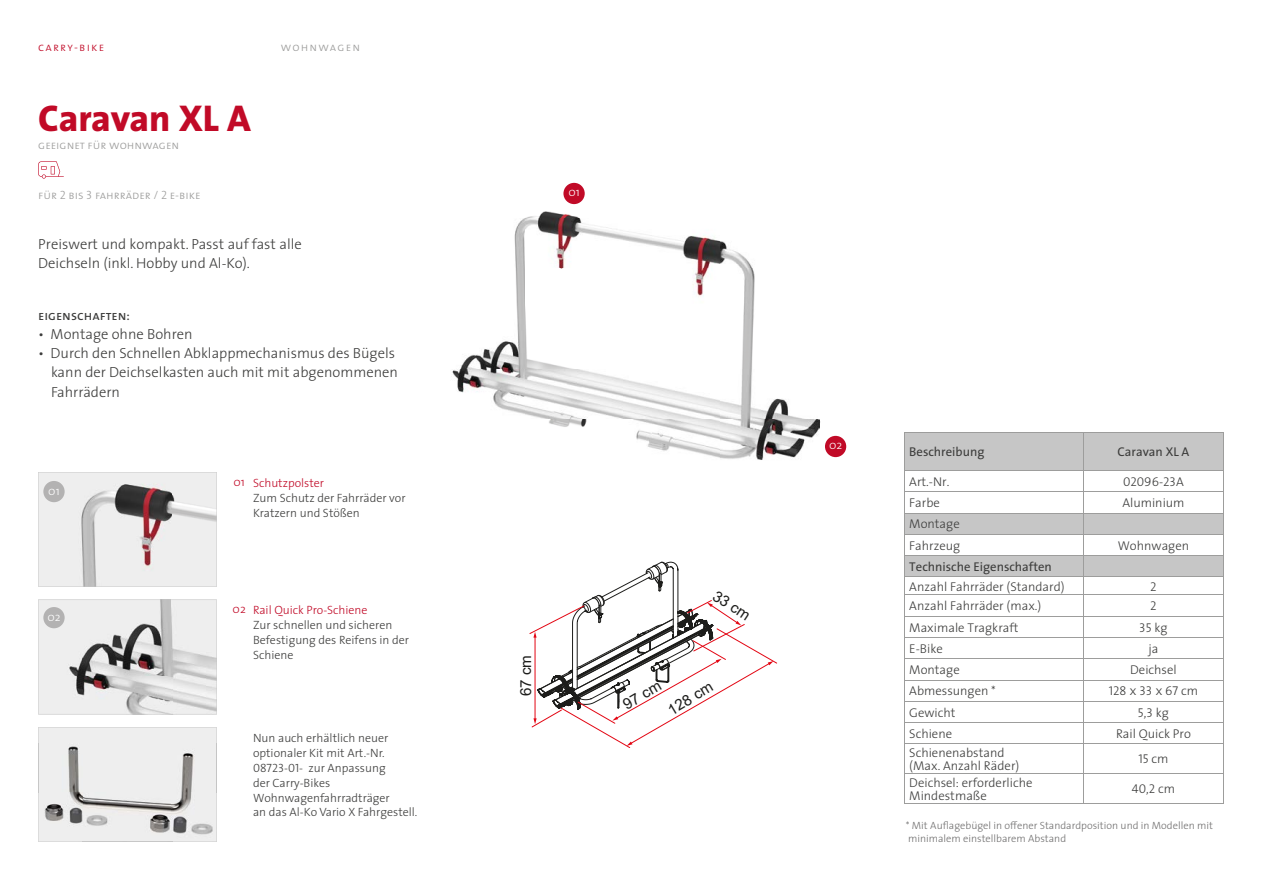
<style>
.page{position:relative;width:1263px;height:893px;background:#fff}
.page>*{position:absolute;margin:0;border:0;box-sizing:border-box;transform-origin:0 0}
.t1{font:800 37.5px "The Sans";letter-spacing:-.005em;color:#c10a27}
.t2{font:15.15px "Arial";color:#1d1d1b}
.t3{font:300 14.7px/19.2px "The Sans";color:#3c3c3b}
.t4{font:13.5px "The Sans Regular Caps";color:#3c3c3b}
.t5{font:300 12.75px/13.5px "The Sans";color:#3c3c3b}
.t6{font:12.75px "The Sans";color:#3c3c3b}
.t7{font:12.75px "The Sans Light Caps";color:#3c3c3b}
.t8{font:300 12px/14.9px "The Sans";color:#3c3c3b}
.t9{font:12px "The Sans Light Caps";color:#9d9d9c}
.t10{font:300 12px "The Sans";color:#c10a27}
.t11{font:12px "The Sans Light Caps";letter-spacing:.1em;color:#c10a27}
.t12{font:12px "The Sans Light Caps";letter-spacing:.1em;color:#9d9d9c}
.t13{font:300 12px "The Sans";color:#fff}
.t14{font:300 10.5px/12.8px "The Sans";color:#706f6f}
.s1{font-family:"The Sans Light Caps";font-weight:400}
.s2{font-family:"The Sans";font-weight:300}
</style>
<div class="page">
<svg style="left:38px;top:161px;width:26px;height:18px"></svg>
<svg style="left:38px;top:472px;width:179px;height:115px;background:#dad7d7"></svg>
<svg style="left:38px;top:600px;width:179px;height:114px;background:#d4d4d4"></svg>
<div style="left:38px;top:727px;width:179px;height:17px;background:#eee"></div>
<div style="left:43px;top:481px;width:22px;height:21px;background:#b3b2b2;border-radius:50%"></div>
<div style="left:43px;top:607px;width:22px;height:21px;background:#b3b2b2;border-radius:50%"></div>
<img style="left:452px;top:182px;width:395px;height:278px">
<div style="left:563px;top:183px;width:22px;height:21px;background:#c10a27;border-radius:50%"></div>
<div style="left:825px;top:436px;width:21px;height:21px;background:#c10a27;border-radius:50%"></div>
<img style="left:38px;top:744px;width:179px;height:97px">
<img style="left:38px;top:793px;width:45px;height:49px">
<img style="left:172px;top:793px;width:45px;height:49px">
<svg style="left:529px;top:561px;width:248px;height:187px"></svg>
<svg style="left:905px;top:433px;width:318px;height:143px;fill:#c6c6c6"></svg>
<hr style="left:904px;top:432px;width:179px;height:1px;background:#9d9d9c">
<hr style="left:904px;top:432px;width:1px;height:38px;background:#9d9d9c">
<hr style="left:1083px;top:432px;width:1px;height:38px;background:#9d9d9c">
<hr style="left:1223px;top:432px;width:1px;height:38px;background:#9d9d9c">
<hr style="left:904px;top:470px;width:179px;height:1px;background:#9d9d9c">
<hr style="left:1083px;top:470px;width:141px;height:1px;background:#9d9d9c">
<hr style="left:1083px;top:513px;width:141px;height:1px;background:#9d9d9c">
<hr style="left:1083px;top:534px;width:141px;height:1px;background:#9d9d9c">
<hr style="left:1083px;top:555px;width:141px;height:1px;background:#9d9d9c">
<hr style="left:1083px;top:595px;width:141px;height:1px;background:#9d9d9c">
<hr style="left:1083px;top:616px;width:141px;height:1px;background:#9d9d9c">
<hr style="left:1083px;top:637px;width:141px;height:1px;background:#9d9d9c">
<hr style="left:1083px;top:658px;width:141px;height:1px;background:#9d9d9c">
<hr style="left:1083px;top:680px;width:141px;height:1px;background:#9d9d9c">
<hr style="left:1083px;top:701px;width:141px;height:1px;background:#9d9d9c">
<hr style="left:1083px;top:722px;width:141px;height:1px;background:#9d9d9c">
<hr style="left:1083px;top:743px;width:141px;height:1px;background:#9d9d9c">
<hr style="left:1083px;top:773px;width:141px;height:1px;background:#9d9d9c">
<hr style="left:904px;top:803px;width:179px;height:1px;background:#9d9d9c">
<hr style="left:1083px;top:803px;width:141px;height:1px;background:#9d9d9c">
<svg style="left:904px;top:471px;width:180px;height:332px"></svg>
<svg style="left:1223px;top:471px;width:1px;height:332px"></svg>
<hr style="left:904px;top:491px;width:179px;height:1px;background:#9d9d9c">
<hr style="left:904px;top:534px;width:179px;height:1px;background:#9d9d9c">
<hr style="left:904px;top:576px;width:179px;height:1px;background:#9d9d9c">
<hr style="left:1083px;top:491px;width:141px;height:1px;background:#9d9d9c">
<hr style="left:1083px;top:576px;width:141px;height:1px;background:#9d9d9c">
<hr style="left:1083px;top:432px;width:141px;height:1px;background:#9d9d9c">
<p class="t11" style="left:38px;top:40px;width:67px">carry-bike</p>
<p class="t12" style="left:281px;top:40px;width:81px">wohnwagen</p>
<h1 class="t1" style="left:38px;top:86px;width:214px">Caravan XL A</h1>
<p class="t9" style="left:38px;top:138px;width:142px">geeignet für wohnwagen</p>
<p class="t9" style="left:38px;top:188px;width:164px">für 2 bis 3 fahrräder / 2 e-bike</p>
<p class="t3" style="left:38px;top:234px;width:265px">Preiswert und kompakt. Passt auf fast alle<br>Deichseln (inkl. Hobby und Al-Ko).</p>
<p class="t4" style="left:38px;top:308px;width:93px">eigenschaften:</p>
<p class="t3" style="left:38px;top:324px;width:156px">• Montage ohne Bohren</p>
<p class="t3" style="left:51px;top:343px;width:349px;text-indent:-13px">• Durch den Schnellen Abklappmechanismus des Bügels kann der Deichselkasten auch mit mit abgenommenen<br>Fahrrädern</p>
<p class="t13" style="left:48px;top:481px;width:13px">01</p>
<p class="t13" style="left:47px;top:607px;width:15px">02</p>
<p class="t10" style="left:233px;top:472px;width:13px">01</p>
<p class="t10" style="left:253px;top:473px;width:73px">Schutzpolster</p>
<p class="t8" style="left:253px;top:490px;width:154px">Zum Schutz der Fahrräder vor<br>Kratzern und Stößen</p>
<p class="t10" style="left:233px;top:599px;width:15px">02</p>
<p class="t10" style="left:253px;top:600px;width:116px">Rail Quick Pro-Schiene</p>
<p class="t8" style="left:253px;top:617px;width:158px">Zur schnellen und sicheren<br>Befestigung des Reifens in der<br>Schiene</p>
<p class="t8" style="left:253px;top:730px;width:166px">Nun auch erhältlich neuer optionaler Kit mit Art.-Nr.<br><span class="s1">08723-01-</span> zur Anpassung<br>der Carry-Bikes<br>Wohnwagenfahrradträger<br>an das Al-Ko Vario X Fahrgestell.</p>
<p class="t13" style="left:568px;top:182px;width:13px">01</p>
<p class="t2" style="left:515px;top:696px;width:43px;rotate:-90deg">67 cm</p>
<p class="t2" style="left:720px;top:585px;width:43px;rotate:34deg">33 cm</p>
<p class="t2" style="left:619px;top:696px;width:43px;rotate:-30deg">97 cm</p>
<p class="t2" style="left:664px;top:702px;width:51px;rotate:-31deg">128 cm</p>
<p class="t13" style="left:829px;top:435px;width:15px">02</p>
<p class="t6" style="left:909px;top:441px;width:77px">Beschreibung</p>
<p class="t6" style="left:1117px;top:441px;width:73px">Caravan XL A</p>
<p class="t5" style="left:909px;top:474px;width:42px">Art.-Nr.</p>
<p class="t7" style="left:1123px;top:475px;width:62px">02096-23A</p>
<p class="t5" style="left:909px;top:496px;width:32px">Farbe</p>
<p class="t5" style="left:1122px;top:496px;width:64px">Aluminium</p>
<p class="t5" style="left:909px;top:513px;width:53px;line-height:21.3px">Montage<br>Fahrzeug</p>
<p class="t5" style="left:1118px;top:538px;width:73px">Wohnwagen</p>
<p class="t6" style="left:909px;top:556px;width:144px">Technische Eigenschaften</p>
<p class="t5" style="left:909px;top:579px;width:157px">Anzahl Fahrräder (Standard)</p>
<p class="t7" style="left:1150px;top:579px;width:8px">2</p>
<p class="t5" style="left:909px;top:599px;width:134px">Anzahl Fahrräder (max.)</p>
<p class="t7" style="left:1150px;top:599px;width:8px">2</p>
<p class="t5" style="left:909px;top:620px;width:111px">Maximale Tragkraft</p>
<p class="t7" style="left:1139px;top:620px;width:30px">35 <span class="s2">kg</span></p>
<p class="t5" style="left:909px;top:641px;width:35px">E-Bike</p>
<p class="t5" style="left:1148px;top:641px;width:11px">ja</p>
<p class="t5" style="left:909px;top:663px;width:52px">Montage</p>
<p class="t5" style="left:1130px;top:663px;width:48px">Deichsel</p>
<p class="t5" style="left:909px;top:684px;width:88px">Abmessungen *</p>
<p class="t7" style="left:1109px;top:684px;width:91px">128 x 33 x 67 <span class="s2">cm</span></p>
<p class="t5" style="left:909px;top:705px;width:48px">Gewicht</p>
<p class="t7" style="left:1138px;top:705px;width:33px">5,3 <span class="s2">kg</span></p>
<p class="t5" style="left:909px;top:726px;width:44px">Schiene</p>
<p class="t5" style="left:1116px;top:726px;width:76px">Rail Quick Pro</p>
<p class="t5" style="left:909px;top:745px;width:112px">Schienenabstand (Max. Anzahl Räder)</p>
<p class="t7" style="left:1138px;top:752px;width:32px">15 <span class="s2">cm</span></p>
<p class="t5" style="left:909px;top:775px;width:125px">Deichsel: erforderliche<br>Mindestmaße</p>
<p class="t7" style="left:1132px;top:782px;width:45px">40,2 <span class="s2">cm</span></p>
<p class="t14" style="left:906px;top:819px;width:309px">* Mit Auflagebügel in offener Standardposition und in Modellen mit minimalem einstellbarem Abstand</p>
</div>
